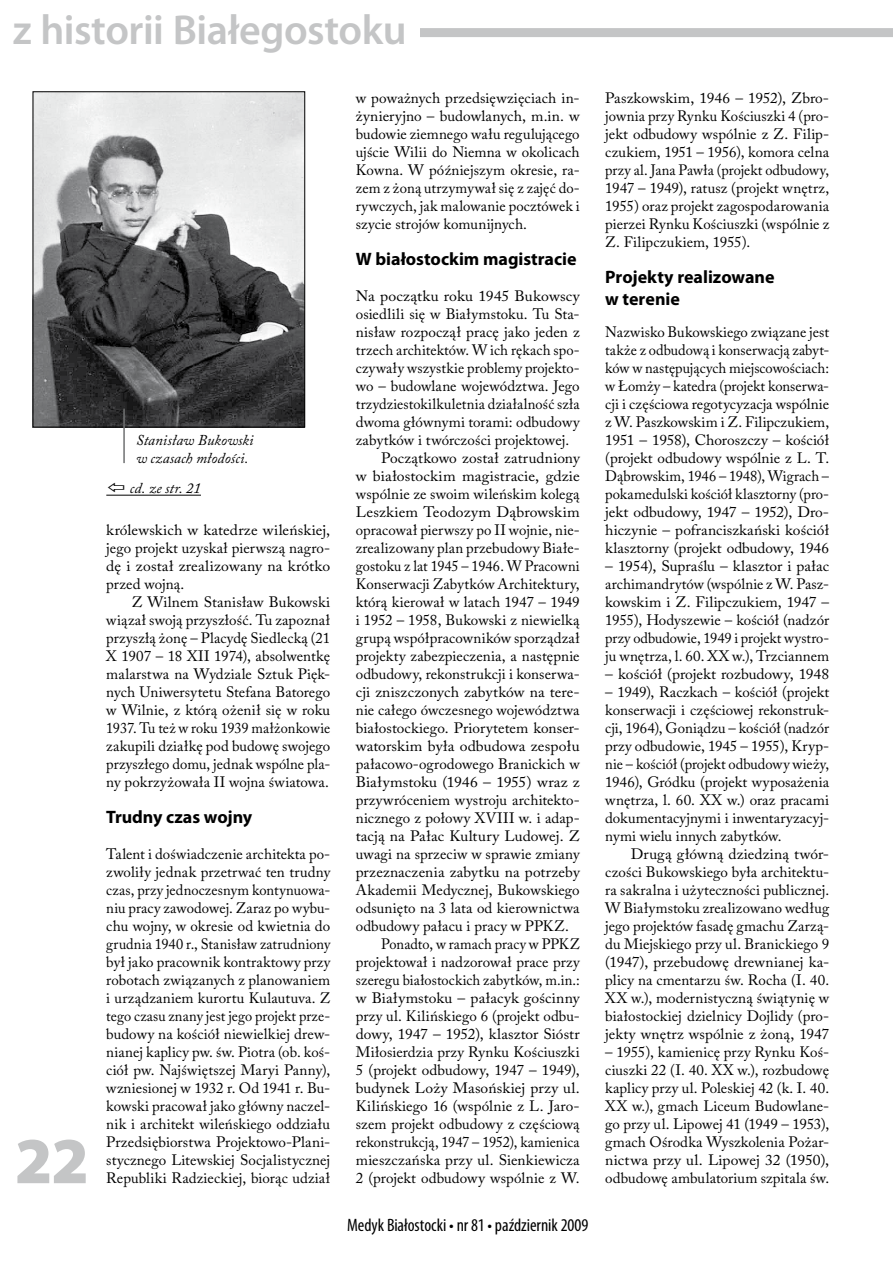
<style>
.page{position:relative;width:893px;height:1263px;background:#fff}
.page>*{position:absolute;margin:0;border:0;box-sizing:border-box;transform-origin:0 0}
.t1{font:900 66px "Myriad Pro";color:#c4c5c6}
.t2{font:600 42px "Myriad Pro";letter-spacing:-.01em;color:#c4c5c6}
.t3{font:700 18px/21.6px "Myriad Pro";color:#000}
.t4{font:condensed 18px "Myriad Pro";color:#000}
.t5{font:15px/18px "Adobe Caslon Pro";letter-spacing:.005em;color:#000;text-align:justify}
.t6{font:15px/18px "Adobe Caslon Pro";letter-spacing:.005em;color:#000;text-align:justify;scale:1.04 1}
.t7{font:15px "Adobe Caslon Pro";letter-spacing:.005em;color:#000;scale:1.05 1}
.t8{font:15px "Adobe Caslon Pro";letter-spacing:.005em;color:#000;scale:.96 1}
.t9{font:italic 15px/18px "Adobe Caslon Pro";letter-spacing:.005em;color:#000}
.t10{font:15px "Adobe Caslon Pro";letter-spacing:.005em;color:#000;scale:.95 1}
</style>
<div class="page">
<div style="left:0;top:28px;width:893px;height:9px;background:#c4c5c6"></div>
<div style="left:0;top:0;width:420px;height:57px;background:#fff"></div>
<hr style="left:106px;top:495px;width:95px;height:1px;background:#000">
<img style="left:35px;top:93px;width:268px;height:332px">
<div style="left:33px;top:91px;width:272px;height:336px;border:1px solid #000"></div>
<hr style="left:123px;top:409px;width:2px;height:54px;background:#707172">
<h2 class="t2" style="left:13px;top:3px;width:396px">z historii Białegostoku</h2>
<h1 class="t1" style="left:15px;top:1117px;width:76px">22</h1>
<p class="t9" style="left:136px;top:431px;width:119px">Stanisław Bukowski w czasach młodości.</p>
<p class="t9" style="left:130px;top:478px;width:73px">cd. ze str. 21</p>
<p class="t6" style="left:106px;top:521px;width:217px">królewskich w katedrze wileńskiej, jego projekt uzyskał pierwszą nagro&shy;dę i został zrealizowany na krótko przed wojną.</p>
<p class="t5" style="left:106px;top:593px;width:225px;text-indent:26px">Z Wilnem Stanisław Bukowski wiązał swoją przyszłość. Tu zapoznał przyszłą żonę – Placydę Siedlecką (21<br>X 1907 – 18 XII 1974), absolwentkę malarstwa na Wydziale Sztuk Pięk&shy;nych Uniwersytetu Stefana Batorego w Wilnie, z którą ożenił się w roku 1937. Tu też w roku 1939 małżonkowie zakupili działkę pod budowę swojego przyszłego domu, jednak wspólne pla&shy;ny pokrzyżowała II wojna światowa.</p>
<p class="t3" style="left:106px;top:806px;width:147px">Trudny czas wojny</p>
<p class="t5" style="left:106px;top:845px;width:225px">Talent i doświadczenie architekta po&shy;zwoliły jednak przetrwać ten trudny czas, przy jednoczesnym kontynuowa&shy;niu pracy zawodowej. Zaraz po wybu&shy;chu wojny, w okresie od kwietnia do grudnia 1940 r., Stanisław zatrudniony był jako pracownik kontraktowy przy robotach związanych z planowaniem i urządzaniem kurortu Kulautuva. Z tego czasu znany jest jego projekt prze&shy;budowy na kościół niewielkiej drew&shy;nianej kaplicy pw. św. Piotra (ob. koś&shy;ciół pw. Najświętszej Maryi Panny), wzniesionej w 1932 r. Od 1941 r. Bu&shy;kowski pracował jako główny naczel&shy;nik i architekt wileńskiego oddziału Przedsiębiorstwa Projektowo-Plani&shy;stycznego Litewskiej Socjalistycznej Republiki Radzieckiej, biorąc udział</p>
<p class="t5" style="left:356px;top:89px;width:225px">w poważnych przedsięwzięciach in&shy;żynieryjno – budowlanych, m.in. w budowie ziemnego wału regulującego ujście Wilii do Niemna w okolicach Kowna. W późniejszym okresie, ra&shy;zem z żoną utrzymywał się z zajęć do&shy;rywczych, jak malowanie pocztówek i szycie strojów komunijnych.</p>
<p class="t3" style="left:356px;top:248px;width:222px">W białostockim magistracie</p>
<p class="t7" style="left:356px;top:287px;width:215px">Na początku roku 1945 Bukowscy</p>
<p class="t5" style="left:356px;top:305px;width:225px">osiedlili się w Białymstoku. Tu Sta-</p>
<p class="t5" style="left:356px;top:323px;width:225px">nisław rozpoczął pracę jako jeden z</p>
<p class="t5" style="left:356px;top:341px;width:225px">trzech architektów. W ich rękach spo-</p>
<p class="t5" style="left:356px;top:359px;width:225px">czywały wszystkie problemy projekto-</p>
<p class="t5" style="left:356px;top:377px;width:225px">wo – budowlane województwa. Jego</p>
<p class="t5" style="left:356px;top:395px;width:225px">trzydziestokilkuletnia działalność szła</p>
<p class="t5" style="left:356px;top:413px;width:225px">dwoma głównymi torami: odbudowy</p>
<p class="t5" style="left:356px;top:431px;width:215px">zabytków i twórczości projektowej.</p>
<p class="t5" style="left:381px;top:449px;width:200px">Początkowo został zatrudniony</p>
<p class="t7" style="left:356px;top:467px;width:215px">w białostockim magistracie, gdzie</p>
<p class="t5" style="left:356px;top:485px;width:225px">wspólnie ze swoim wileńskim kolegą</p>
<p class="t7" style="left:356px;top:503px;width:215px">Leszkiem Teodozym Dąbrowskim</p>
<p class="t5" style="left:356px;top:521px;width:225px">opracował pierwszy po II wojnie, nie-</p>
<p class="t5" style="left:356px;top:539px;width:225px">zrealizowany plan przebudowy Białe-</p>
<p class="t8" style="left:356px;top:557px;width:235px">gostoku z lat 1945 – 1946. W Pracowni</p>
<p class="t5" style="left:356px;top:575px;width:225px">Konserwacji Zabytków Architektury,</p>
<p class="t5" style="left:356px;top:593px;width:225px">którą kierował w latach 1947 – 1949</p>
<p class="t5" style="left:356px;top:611px;width:225px">i 1952 – 1958, Bukowski z niewielką</p>
<p class="t5" style="left:356px;top:629px;width:225px">grupą współpracowników sporządzał</p>
<p class="t5" style="left:356px;top:647px;width:225px">projekty zabezpieczenia, a następnie</p>
<p class="t5" style="left:356px;top:665px;width:225px">odbudowy, rekonstrukcji i konserwa-</p>
<p class="t5" style="left:356px;top:683px;width:225px">cji zniszczonych zabytków na tere-</p>
<p class="t5" style="left:356px;top:701px;width:225px">nie całego ówczesnego województwa</p>
<p class="t5" style="left:356px;top:719px;width:225px">białostockiego. Priorytetem konser-</p>
<p class="t7" style="left:356px;top:737px;width:215px">watorskim była odbudowa zespołu</p>
<p class="t5" style="left:356px;top:755px;width:225px">pałacowo-ogrodowego Branickich w</p>
<p class="t7" style="left:356px;top:773px;width:215px">Białymstoku (1946 – 1955) wraz z</p>
<p class="t5" style="left:356px;top:791px;width:225px">przywróceniem wystroju architekto-</p>
<p class="t5" style="left:356px;top:809px;width:225px">nicznego z połowy XVIII w. i adap-</p>
<p class="t6" style="left:356px;top:827px;width:217px">tacją na Pałac Kultury Ludowej. Z</p>
<p class="t5" style="left:356px;top:845px;width:225px">uwagi na sprzeciw w sprawie zmiany</p>
<p class="t5" style="left:356px;top:863px;width:225px">przeznaczenia zabytku na potrzeby</p>
<p class="t5" style="left:356px;top:881px;width:225px">Akademii Medycznej, Bukowskiego</p>
<p class="t5" style="left:356px;top:899px;width:225px">odsunięto na 3 lata od kierownictwa</p>
<p class="t5" style="left:356px;top:917px;width:215px">odbudowy pałacu i pracy w PPKZ.</p>
<p class="t8" style="left:381px;top:935px;width:208px">Ponadto, w ramach pracy w PPKZ</p>
<p class="t5" style="left:356px;top:953px;width:225px">projektował i nadzorował prace przy</p>
<p class="t8" style="left:356px;top:971px;width:235px">szeregu białostockich zabytków, m.in.:</p>
<p class="t6" style="left:356px;top:989px;width:217px">w Białymstoku – pałacyk gościnny</p>
<p class="t5" style="left:356px;top:1007px;width:225px">przy ul. Kilińskiego 6 (projekt odbu-</p>
<p class="t5" style="left:356px;top:1025px;width:225px">dowy, 1947 – 1952), klasztor Sióstr</p>
<p class="t5" style="left:356px;top:1043px;width:225px">Miłosierdzia przy Rynku Kościuszki</p>
<p class="t5" style="left:356px;top:1061px;width:225px">5 (projekt odbudowy, 1947 – 1949),</p>
<p class="t6" style="left:356px;top:1079px;width:217px">budynek Loży Masońskiej przy ul.</p>
<p class="t5" style="left:356px;top:1097px;width:225px">Kilińskiego 16 (wspólnie z L. Jaro-</p>
<p class="t5" style="left:356px;top:1115px;width:225px">szem projekt odbudowy z częściową</p>
<p class="t10" style="left:356px;top:1133px;width:237px">rekonstrukcją, 1947 – 1952), kamienica</p>
<p class="t5" style="left:356px;top:1151px;width:225px">mieszczańska przy ul. Sienkiewicza</p>
<p class="t5" style="left:356px;top:1169px;width:225px">2 (projekt odbudowy wspólnie z W.</p>
<p class="t4" style="left:347px;top:1214px;width:243px">Medyk Białostocki • nr 81 • październik 2009</p>
<p class="t5" style="left:605px;top:89px;width:225px">Paszkowskim, 1946 – 1952), Zbro&shy;jownia przy Rynku Kościuszki 4 (pro&shy;jekt odbudowy wspólnie z Z. Filip&shy;czukiem, 1951 – 1956), komora celna przy al. Jana Pawła (projekt odbudowy, 1947 – 1949), ratusz (projekt wnętrz, 1955) oraz projekt zagospodarowania pierzei Rynku Kościuszki (wspólnie z Z. Filipczukiem, 1955).</p>
<p class="t3" style="left:605px;top:266px;width:171px">Projekty realizowane w terenie</p>
<p class="t5" style="left:605px;top:323px;width:225px">Nazwisko Bukowskiego związane jest także z odbudową i konserwacją zabyt&shy;ków w następujących miejscowościach: w Łomży – katedra (projekt konserwa&shy;cji i częściowa regotycyzacja wspólnie z W. Paszkowskim i Z. Filipczukiem, 1951 – 1958), Choroszczy – kościół (projekt odbudowy wspólnie z L. T.<br>Dąbrowskim, 1946 – 1948), Wigrach – pokamedulski kościół klasztorny (pro&shy;jekt odbudowy, 1947 – 1952), Dro&shy;hiczynie – pofranciszkański kościół klasztorny (projekt odbudowy, 1946</p>
<p class="t5" style="left:605px;top:557px;width:225px">– 1954), Supraślu – klasztor i pałac archimandrytów (wspólnie z W. Pasz&shy;kowskim i Z. Filipczukiem, 1947 – 1955), Hodyszewie – kościół (nadzór przy odbudowie, 1949 i projekt wystro&shy;ju wnętrza, l. 60. XX w.), Trzciannem</p>
<p class="t6" style="left:605px;top:665px;width:217px">– kościół (projekt rozbudowy, 1948</p>
<p class="t5" style="left:605px;top:683px;width:225px">– 1949), Raczkach – kościół (projekt konserwacji i częściowej rekonstruk&shy;cji, 1964), Goniądzu – kościół (nadzór przy odbudowie, 1945 – 1955), Kryp&shy;nie – kościół (projekt odbudowy wieży, 1946), Gródku (projekt wyposażenia wnętrza, l. 60. XX w.) oraz pracami dokumentacyjnymi i inwentaryzacyj&shy;nymi wielu innych zabytków.</p>
<p class="t5" style="left:605px;top:845px;width:225px;text-indent:26px">Drugą główną dziedziną twór&shy;czości Bukowskiego była architektu&shy;ra sakralna i użyteczności publicznej.<br>W Białymstoku zrealizowano według jego projektów fasadę gmachu Zarzą&shy;du Miejskiego przy ul. Branickiego 9 (1947), przebudowę drewnianej ka&shy;plicy na cmentarzu św. Rocha (I. 40.<br>XX w.), modernistyczną świątynię w białostockiej dzielnicy Dojlidy (pro&shy;jekty wnętrz wspólnie z żoną, 1947</p>
<p class="t5" style="left:605px;top:1043px;width:225px">– 1955), kamienicę przy Rynku Koś&shy;ciuszki 22 (I. 40. XX w.), rozbudowę kaplicy przy ul. Poleskiej 42 (k. I. 40.<br>XX w.), gmach Liceum Budowlane&shy;go przy ul. Lipowej 41 (1949 – 1953), gmach Ośrodka Wyszkolenia Pożar&shy;nictwa przy ul. Lipowej 32 (1950), odbudowę ambulatorium szpitala św.</p>
</div>
